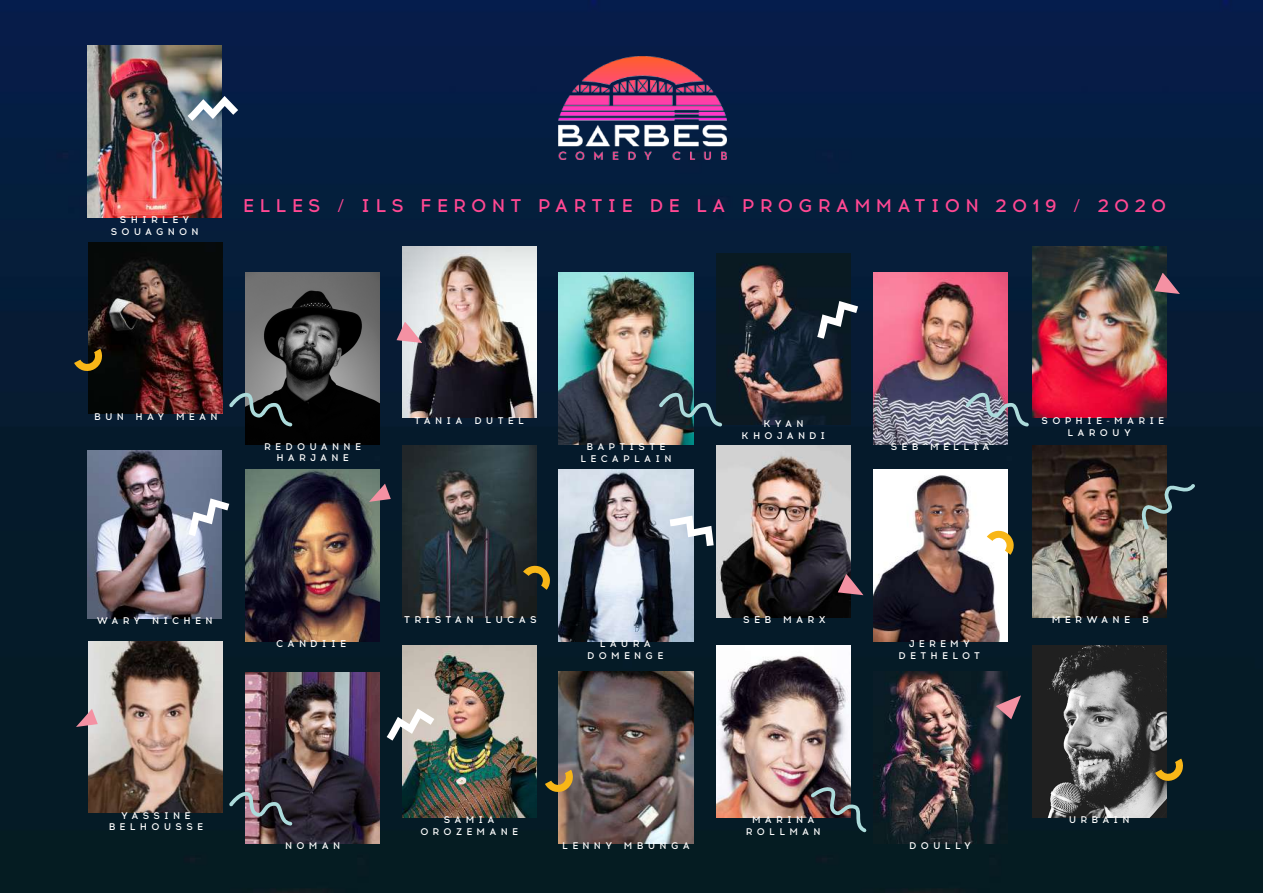
<style>
.page{position:relative;width:1263px;height:893px;background:#fff}
.page>*{position:absolute;margin:0;border:0;box-sizing:border-box;transform-origin:0 0}
.t1{font:500 18.45px "Acrom W00";letter-spacing:.28em;color:#ff4893}
.t2{font:500 9.75px "Acrom W00";letter-spacing:.44em;color:#fff}
.t3{font:500 9.6px/11.6px "Acrom W00";letter-spacing:.44em;color:#fff;text-align:center}
</style>
<div class="page">
<img style="left:0;top:0;width:1263px;height:893px">
<img style="left:402px;top:446px;width:134px;height:171px">
<img style="left:716px;top:446px;width:135px;height:171px">
<img style="left:1032px;top:446px;width:134px;height:171px">
<img style="left:88px;top:450px;width:134px;height:169px">
<img style="left:716px;top:253px;width:135px;height:171px">
<img style="left:245px;top:470px;width:135px;height:171px">
<img style="left:245px;top:273px;width:135px;height:171px">
<img style="left:245px;top:672px;width:135px;height:171px">
<img style="left:402px;top:246px;width:134px;height:172px">
<img style="left:402px;top:646px;width:134px;height:171px">
<img style="left:88px;top:46px;width:134px;height:171px">
<img style="left:1032px;top:246px;width:134px;height:172px">
<img style="left:716px;top:646px;width:135px;height:171px">
<img style="left:1032px;top:646px;width:134px;height:171px">
<img style="left:559px;top:273px;width:134px;height:171px">
<img style="left:559px;top:672px;width:134px;height:171px">
<img style="left:873px;top:273px;width:134px;height:171px">
<img style="left:873px;top:672px;width:134px;height:171px">
<img style="left:559px;top:470px;width:134px;height:171px">
<img style="left:873px;top:470px;width:134px;height:171px">
<img style="left:89px;top:242px;width:134px;height:172px">
<img style="left:89px;top:641px;width:134px;height:172px">
<svg style="left:229px;top:392px;width:63px;height:34px"></svg>
<svg style="left:659px;top:392px;width:63px;height:34px"></svg>
<svg style="left:1139px;top:484px;width:56px;height:46px"></svg>
<svg style="left:811px;top:784px;width:55px;height:48px"></svg>
<svg style="left:965px;top:392px;width:64px;height:34px"></svg>
<svg style="left:229px;top:791px;width:63px;height:35px"></svg>
<svg style="left:188px;top:498px;width:41px;height:38px"></svg>
<svg style="left:817px;top:301px;width:41px;height:38px"></svg>
<svg style="left:188px;top:96px;width:50px;height:25px"></svg>
<svg style="left:670px;top:516px;width:44px;height:30px"></svg>
<svg style="left:387px;top:709px;width:47px;height:32px"></svg>
<svg style="left:396px;top:321px;width:26px;height:22px"></svg>
<svg style="left:1154px;top:272px;width:26px;height:22px"></svg>
<svg style="left:838px;top:573px;width:25px;height:22px"></svg>
<svg style="left:995px;top:695px;width:26px;height:24px"></svg>
<svg style="left:369px;top:484px;width:22px;height:18px"></svg>
<svg style="left:76px;top:709px;width:22px;height:18px"></svg>
<svg style="left:74px;top:349px;width:29px;height:24px"></svg>
<svg style="left:545px;top:770px;width:28px;height:24px"></svg>
<svg style="left:1155px;top:759px;width:28px;height:23px"></svg>
<svg style="left:523px;top:565px;width:27px;height:25px"></svg>
<svg style="left:987px;top:530px;width:27px;height:25px"></svg>
<img style="left:559px;top:57px;width:168px;height:103px">
<p class="t3" style="left:111px;top:214px;width:90px">SHIRLEY<br>SOUAGNON</p>
<h1 class="t1" style="left:243px;top:193px;width:925px">ELLES / ILS FERONT PARTIE DE LA PROGRAMMATION 2019 / 2020</h1>
<p class="t3" style="left:94px;top:411px;width:125px">BUN HAY MEAN</p>
<p class="t3" style="left:264px;top:441px;width:98px">REDOUANNE<br>HARJANE</p>
<p class="t3" style="left:415px;top:415px;width:111px">TANIA DUTEL</p>
<p class="t3" style="left:580px;top:441px;width:93px">BAPTISTE<br>LECAPLAIN</p>
<p class="t3" style="left:742px;top:418px;width:85px">KYAN<br>KHOJANDI</p>
<p class="t3" style="left:891px;top:441px;width:100px">SEB MELLIA</p>
<p class="t3" style="left:1067px;top:415px;width:98px;text-align:left;text-indent:-26px">SOPHIE-MARIE<br>LAROUY</p>
<p class="t3" style="left:97px;top:616px;width:117px">WARY NICHEN</p>
<p class="t3" style="left:109px;top:810px;width:96px">YASSINE<br>BELHOUSSE</p>
<p class="t2" style="left:276px;top:637px;width:72px">CANDIIE</p>
<p class="t2" style="left:404px;top:613px;width:134px">TRISTAN LUCAS</p>
<p class="t2" style="left:743px;top:613px;width:84px">SEB MARX</p>
<p class="t2" style="left:1052px;top:613px;width:99px">MERWANE B</p>
<p class="t3" style="left:587px;top:638px;width:78px">LAURA<br>DOMENGE</p>
<p class="t3" style="left:898px;top:638px;width:83px">JEREMY<br>DETHELOT</p>
<p class="t3" style="left:285px;top:840px;width:57px">NOMAN</p>
<p class="t3" style="left:420px;top:814px;width:99px">SAMIA<br>OROZEMANE</p>
<p class="t3" style="left:562px;top:840px;width:129px">LENNY MBUNGA</p>
<p class="t3" style="left:746px;top:814px;width:76px">MARINA<br>ROLLMAN</p>
<p class="t3" style="left:1069px;top:814px;width:62px">URBAIN</p>
<p class="t3" style="left:909px;top:840px;width:63px">DOULLY</p>
</div>
